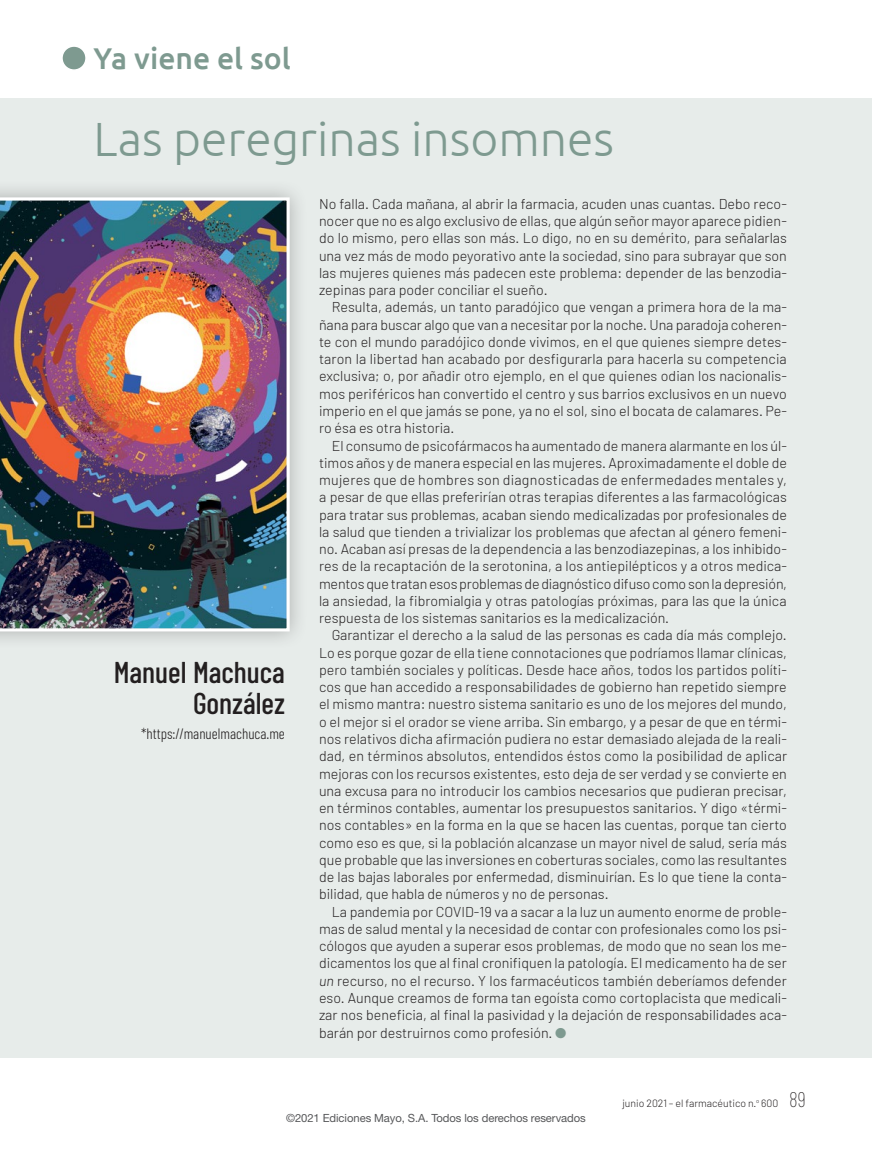
<style>
.page{position:relative;width:872px;height:1149px;background:#fff}
.page>*{position:absolute;margin:0;border:0;box-sizing:border-box;transform-origin:0 0}
.t1{font:300 48px "Ubuntu";color:#7e9a90}
.t2{font:500 30px/31.5px "Barlow Condensed";color:#231f20;text-align:right}
.t3{font:500 30px "Ubuntu";color:#7e9a90}
.t4{font:300 15px "Barlow Condensed";color:#231f20}
.TEXT_GENERAL{font:300 14.25px/17.2px "Barlow";color:#231f20;text-align:justify}
.TEXT_GENERAL_sense_e{font:300 14.25px/17.2px "Barlow";color:#231f20;text-align:justify}
.LADILLO_3{font:11.25px "Helvetica Neue LT Std";letter-spacing:-.005em;color:#57585a}
.t5{font:300 10.5px "Barlow";color:#231f20}
.s1{font-style:italic}
.s2{color:#7e9a90}
.s3{font-family:"Barlow Condensed";font-weight:100;font-size:21px}
</style>
<div class="page">
<div style="left:62px;top:46px;width:24px;height:24px;background:#7e9a90;border-radius:50%"></div>
<div style="left:61px;top:45px;width:26px;height:26px;border:2px solid #fff;border-radius:50%"></div>
<div style="left:0;top:98px;width:872px;height:959px;background:#e7ecea"></div>
<div style="left:0;top:179px;width:308px;height:471px;background:#231f20;opacity:.3"></div>
<img style="left:0;top:197px;width:290px;height:434px">
<h2 class="t3" style="left:94px;top:39px;width:199px">Ya viene el sol</h2>
<h1 class="t1" style="left:94px;top:110px;width:522px">Las peregrinas insomnes</h1>
<h2 class="t2" style="left:114px;top:655px;width:173px">Manuel Machuca<br>González</h2>
<p class="t4" style="left:141px;top:724px;width:145px">*https://manuelmachuca.me</p>
<p class="TEXT_GENERAL_sense_e" style="left:319px;top:195px;width:469px">No falla. Cada mañana, al abrir la farmacia, acuden unas cuantas. Debo reco&shy;nocer que no es algo exclusivo de ellas, que algún señor mayor aparece pidien&shy;do lo mismo, pero ellas son más. Lo digo, no en su demérito, para señalarlas una vez más de modo peyorativo ante la sociedad, sino para subrayar que son las mujeres quienes más padecen este problema: depender de las benzodia&shy;zepinas para poder conciliar el sueño.</p>
<p class="TEXT_GENERAL" style="left:319px;top:298px;width:469px;text-indent:13px">Resulta, además, un tanto paradójico que vengan a primera hora de la ma&shy;ñana para buscar algo que van a necesitar por la noche. Una paradoja coheren&shy;te con el mundo paradójico donde vivimos, en el que quienes siempre detes&shy;taron la libertad han acabado por desfigurarla para hacerla su competencia exclusiva; o, por añadir otro ejemplo, en el que quienes odian los nacionalis&shy;mos periféricos han convertido el centro y sus barrios exclusivos en un nuevo imperio en el que jamás se pone, ya no el sol, sino el bocata de calamares. Pe&shy;ro ésa es otra historia.</p>
<p class="TEXT_GENERAL" style="left:319px;top:436px;width:469px;text-indent:13px">El consumo de psicofármacos ha aumentado de manera alarmante en los úl&shy;timos años y de manera especial en las mujeres. Aproximadamente el doble de mujeres que de hombres son diagnosticadas de enfermedades mentales y, a pesar de que ellas preferirían otras terapias diferentes a las farmacológicas para tratar sus problemas, acaban siendo medicalizadas por profesionales de la salud que tienden a trivializar los problemas que afectan al género femeni&shy;no. Acaban así presas de la dependencia a las benzodiazepinas, a los inhibido&shy;res de la recaptación de la serotonina, a los antiepilépticos y a otros medica&shy;mentos que tratan esos problemas de diagnóstico difuso como son la depresión, la ansiedad, la fibromialgia y otras patologías próximas, para las que la única respuesta de los sistemas sanitarios es la medicalización.</p>
<p class="TEXT_GENERAL" style="left:319px;top:626px;width:470px;text-indent:13px">Garantizar el derecho a la salud de las personas es cada día más complejo.<br>Lo es porque gozar de ella tiene connotaciones que podríamos llamar clínicas, pero también sociales y políticas. Desde hace años, todos los partidos políti&shy;cos que han accedido a responsabilidades de gobierno han repetido siempre el mismo mantra: nuestro sistema sanitario es uno de los mejores del mundo, o el mejor si el orador se viene arriba. Sin embargo, y a pesar de que en térmi&shy;nos relativos dicha afirmación pudiera no estar demasiado alejada de la reali&shy;dad, en términos absolutos, entendidos éstos como la posibilidad de aplicar mejoras con los recursos existentes, esto deja de ser verdad y se convierte en una excusa para no introducir los cambios necesarios que pudieran precisar, en términos contables, aumentar los presupuestos sanitarios. Y digo «térmi&shy;nos contables» en la forma en la que se hacen las cuentas, porque tan cierto como eso es que, si la población alcanzase un mayor nivel de salud, sería más que probable que las inversiones en coberturas sociales, como las resultantes de las bajas laborales por enfermedad, disminuirían. Es lo que tiene la conta&shy;bilidad, que habla de números y no de personas.</p>
<p class="TEXT_GENERAL" style="left:319px;top:902px;width:469px;text-indent:13px">La pandemia por COVID-19 va a sacar a la luz un aumento enorme de proble&shy;mas de salud mental y la necesidad de contar con profesionales como los psi&shy;cólogos que ayuden a superar esos problemas, de modo que no sean los me&shy;dicamentos los que al final cronifiquen la patología. El medicamento ha de ser <span class="s1">un</span> recurso, no el recurso. Y los farmacéuticos también deberíamos defender eso. Aunque creamos de forma tan egoísta como cortoplacista que medicali&shy;zar nos beneficia, al final la pasividad y la dejación de responsabilidades aca&shy;barán por destruirnos como profesión. <span class="s2">●</span></p>
<p class="t5" style="left:622px;top:1096px;width:185px">junio 2021 – el farmacéutico n.<sup>o</sup> 600 <span class="s3">89</span></p>
<p class="LADILLO_3" style="left:286px;top:1111px;width:301px">©2021 Ediciones Mayo, S.A. Todos los derechos reservados</p>
</div>
